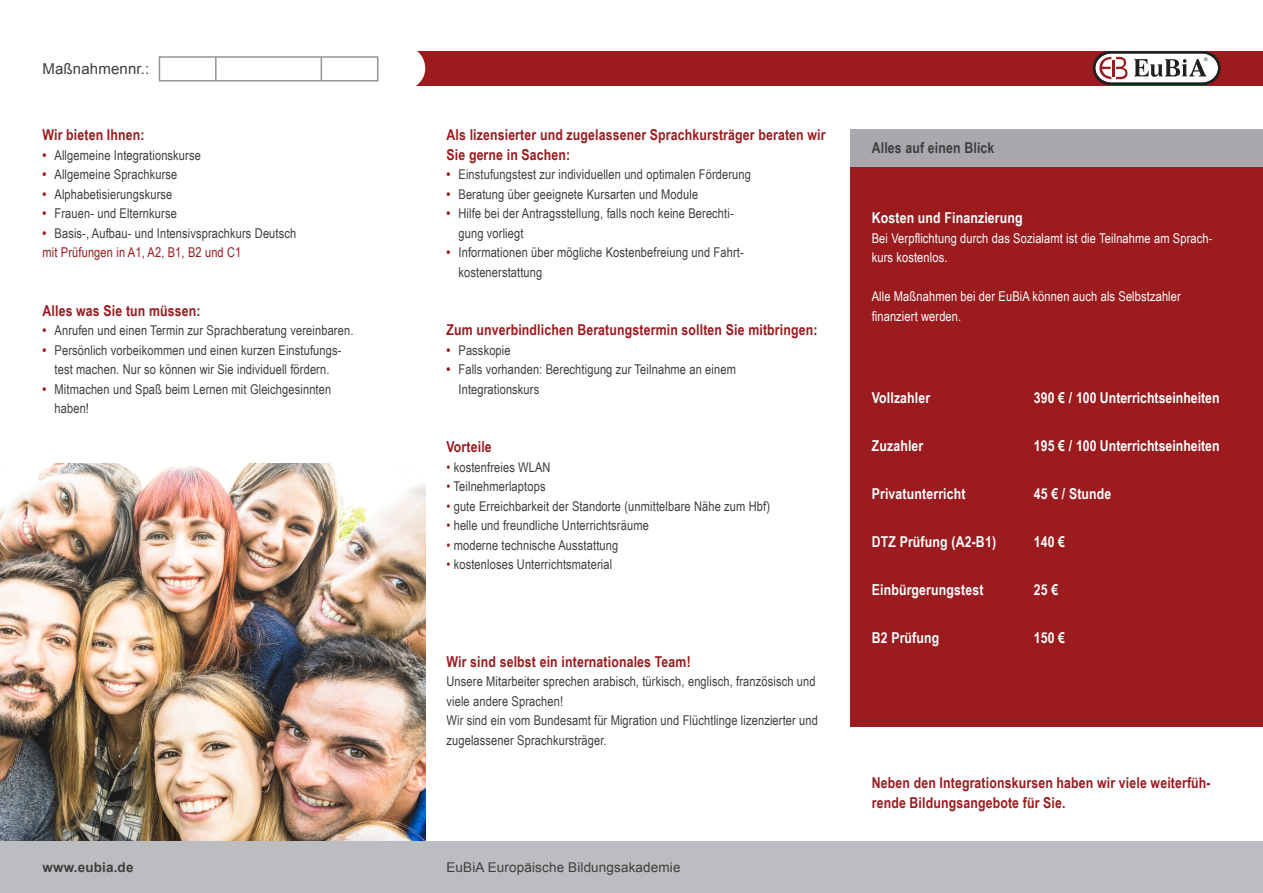
<style>
.page{position:relative;width:1263px;height:893px;background:#fff}
.page>*{position:absolute;margin:0;border:0;box-sizing:border-box;transform-origin:0 0}
.t1{font:700 15px/19.5px "Arial Narrow";letter-spacing:.01em;color:#9b1b1e}
.t2{font:700 15px "Arial Narrow";letter-spacing:.01em;color:#fff}
.t3{font:700 15px "Arial Narrow";letter-spacing:.01em;color:#3e3e3f}
.t4{font:15px "Arial";letter-spacing:.01em;color:#3e3e3f}
.t5{font:13.5px/19.5px "Arial Narrow";letter-spacing:.01em;color:#3e3e3f}
.t6{font:13.5px/19.5px "Arial Narrow";letter-spacing:.01em;color:#fff}
.t7{font:13.5px "Arial";letter-spacing:.01em;color:#3e3e3f}
.t8{font:13.5px "Arial Narrow";letter-spacing:.01em;color:#9b1b1e}
.t9{font:700 13.5px "Arial";letter-spacing:.01em;color:#3e3e3f}
.s1{font-weight:700;color:#9b1b1e}
.s2{color:#9b1b1e}
</style>
<div class="page">
<img style="left:0;top:463px;width:425px;height:379px">
<div style="left:850px;top:129px;width:413px;height:39px;background:#a8a9ad"></div>
<div style="left:850px;top:168px;width:413px;height:559px;background:#9b1b1e"></div>
<div style="left:0;top:51px;width:1263px;height:34px;background:#9b1b1e"></div>
<svg style="left:0;top:51px;width:425px;height:35px;background:#f8f7f8"></svg>
<svg style="left:1093px;top:51px;width:127px;height:34px;background:#b1a2a2"></svg>
<div style="left:0;top:842px;width:1263px;height:51px;background:#bcbdc0"></div>
<p class="t4" style="left:43px;top:59px;width:108px">Maßnahmennr.:</p>
<p class="t1" style="left:43px;top:125px;width:104px">Wir bieten Ihnen:</p>
<p class="t5" style="left:43px;top:145px;width:160px"><span class="s1">•</span> Allgemeine Integrationskurse</p>
<p class="t5" style="left:43px;top:164px;width:136px"><span class="s1">•</span> Allgemeine Sprachkurse</p>
<p class="t5" style="left:43px;top:184px;width:131px"><span class="s1">•</span> Alphabetisierungskurse</p>
<p class="t5" style="left:43px;top:203px;width:136px"><span class="s1">•</span> Frauen- und Elternkurse</p>
<p class="t5" style="left:43px;top:223px;width:255px"><span class="s1">•</span> Basis-, Aufbau- und Intensivsprachkurs Deutsch</p>
<p class="t8" style="left:43px;top:243px;width:200px">mit Prüfungen in A1, A2, B1, B2 und C1</p>
<p class="t1" style="left:43px;top:300px;width:160px">Alles was Sie tun müssen:</p>
<p class="t5" style="left:43px;top:320px;width:312px"><span class="s1">•</span> Anrufen und einen Termin zur Sprachberatung vereinbaren.</p>
<p class="t5" style="left:43px;top:340px;width:300px;text-align:center"><span class="s1">•</span> Persönlich vorbeikommen und einen kurzen Einstufungs&shy;test machen. Nur so können wir Sie individuell fördern.</p>
<p class="t5" style="left:55px;top:379px;width:278px;text-indent:-12px"><span class="s1">•</span> Mitmachen und Spaß beim Lernen mit Gleichgesinnten haben!</p>
<p class="t1" style="left:446px;top:125px;width:380px">Als lizensierter und zugelassener Sprachkursträger beraten wir<br>Sie gerne in Sachen:</p>
<p class="t5" style="left:446px;top:164px;width:306px"><span class="s1">•</span> Einstufungstest zur individuellen und optimalen Förderung</p>
<p class="t5" style="left:446px;top:184px;width:253px"><span class="s1">•</span> Beratung über geeignete Kursarten und Module</p>
<p class="t5" style="left:458px;top:203px;width:277px;text-indent:-12px"><span class="s1">•</span> Hilfe bei der Antragsstellung, falls noch keine Berechti&shy;gung vorliegt</p>
<p class="t5" style="left:458px;top:242px;width:287px;text-indent:-12px"><span class="s1">•</span> Informationen über mögliche Kostenbefreiung und Fahrt&shy;kostenerstattung</p>
<p class="t1" style="left:446px;top:320px;width:372px">Zum unverbindlichen Beratungstermin sollten Sie mitbringen:</p>
<p class="t5" style="left:446px;top:340px;width:66px"><span class="s1">•</span> Passkopie</p>
<p class="t5" style="left:458px;top:359px;width:279px;text-indent:-12px"><span class="s1">•</span> Falls vorhanden: Berechtigung zur Teilnahme an einem<br>Integrationskurs</p>
<p class="t1" style="left:446px;top:437px;width:47px">Vorteile</p>
<p class="t5" style="left:446px;top:457px;width:106px"><span class="s2">•</span> kostenfreies WLAN</p>
<p class="t5" style="left:446px;top:476px;width:101px"><span class="s2">•</span> Teilnehmerlaptops</p>
<p class="t5" style="left:446px;top:496px;width:325px"><span class="s2">•</span> gute Erreichbarkeit der Standorte (unmittelbare Nähe zum Hbf)</p>
<p class="t5" style="left:446px;top:515px;width:204px"><span class="s2">•</span> helle und freundliche Unterrichtsräume</p>
<p class="t5" style="left:446px;top:535px;width:173px"><span class="s2">•</span> moderne technische Ausstattung</p>
<p class="t5" style="left:446px;top:554px;width:167px"><span class="s2">•</span> kostenloses Unterrichtsmaterial</p>
<p class="t1" style="left:446px;top:651px;width:246px">Wir sind selbst ein internationales Team!</p>
<p class="t5" style="left:446px;top:671px;width:371px">Unsere Mitarbeiter sprechen arabisch, türkisch, englisch, französisch und viele andere Sprachen!</p>
<p class="t5" style="left:446px;top:710px;width:373px">Wir sind ein vom Bundesamt für Migration und Flüchtlinge lizenzierter und zugelassener Sprachkursträger.</p>
<p class="t9" style="left:43px;top:858px;width:93px">www.eubia.de</p>
<p class="t7" style="left:446px;top:858px;width:236px">EuBiA Europäische Bildungsakademie</p>
<p class="t3" style="left:872px;top:136px;width:124px">Alles auf einen Blick</p>
<p class="t2" style="left:872px;top:207px;width:152px">Kosten und Finanzierung</p>
<p class="t6" style="left:872px;top:228px;width:342px">Bei Verpflichtung durch das Sozialamt ist die Teilnahme am Sprach&shy;kurs kostenlos.</p>
<p class="t6" style="left:872px;top:286px;width:311px">Alle Maßnahmen bei der EuBiA können auch als Selbstzahler finanziert werden.</p>
<p class="t2" style="left:872px;top:387px;width:60px">Vollzahler</p>
<p class="t2" style="left:1034px;top:387px;width:187px">390 € / 100 Unterrichtseinheiten</p>
<p class="t2" style="left:872px;top:435px;width:53px">Zuzahler</p>
<p class="t2" style="left:1034px;top:435px;width:187px">195 € / 100 Unterrichtseinheiten</p>
<p class="t2" style="left:872px;top:483px;width:95px">Privatunterricht</p>
<p class="t2" style="left:1034px;top:483px;width:79px">45 € / Stunde</p>
<p class="t2" style="left:872px;top:531px;width:126px">DTZ Prüfung (A2-B1)</p>
<p class="t2" style="left:1034px;top:531px;width:33px">140 €</p>
<p class="t2" style="left:872px;top:579px;width:113px">Einbürgerungstest</p>
<p class="t2" style="left:1034px;top:579px;width:26px">25 €</p>
<p class="t2" style="left:872px;top:627px;width:69px">B2 Prüfung</p>
<p class="t2" style="left:1034px;top:627px;width:33px">150 €</p>
<p class="t1" style="left:872px;top:772px;width:340px">Neben den Integrationskursen haben wir viele weiterfüh&shy;rende Bildungsangebote für Sie.</p>
</div>
